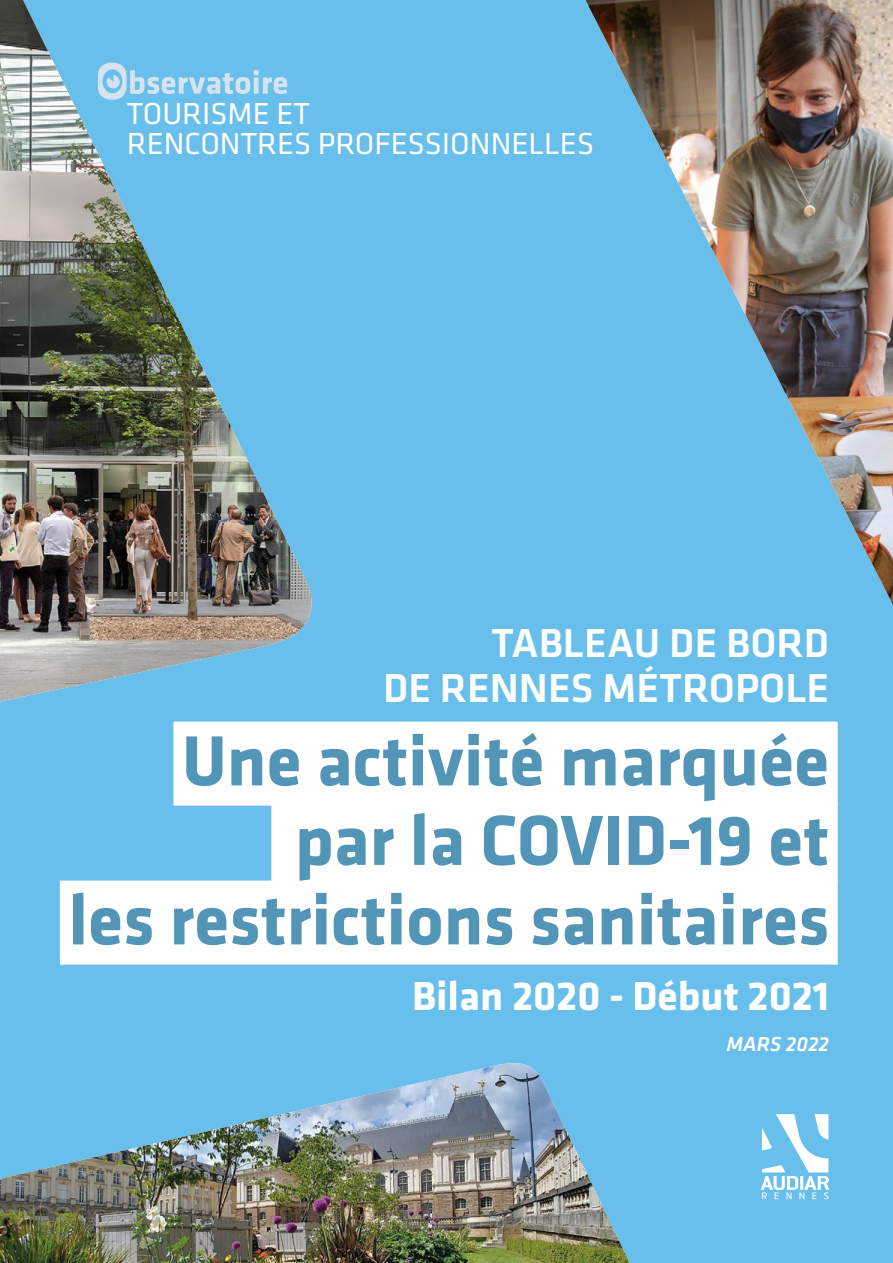
<style>
.page{position:relative;width:893px;height:1263px;background:#69bfec}
.page>*{position:absolute;margin:0;border:0;box-sizing:border-box;transform-origin:0 0}
.doc_T1{font:700 73.5px "Klavika";color:#5395b7}
.T_doc_ST{font:500 42px/45px "Klavika";color:#fff;text-align:right}
.doc_T2{font:700 42px "Klavika";color:#fff}
.obs_thématique{font:31.5px "Klavika";color:#fff}
.doc_date{font:italic 500 21px "Klavika";color:#fff}
</style>
<div class="page">
<img style="left:0;top:0;width:312px;height:701px">
<img style="left:585px;top:0;width:308px;height:605px">
<img style="left:0;top:1063px;width:630px;height:200px">
<svg style="left:761px;top:1114px;width:68px;height:85px"></svg>
<svg style="left:98px;top:63px;width:189px;height:37px"></svg>
<div style="left:173px;top:722px;width:665px;height:84px;background:#fff"></div>
<div style="left:271px;top:801px;width:567px;height:84px;background:#fff"></div>
<div style="left:60px;top:881px;width:778px;height:84px;background:#fff"></div>
<p class="obs_thématique" style="left:127px;top:97px;width:185px">TOURISME ET</p>
<p class="obs_thématique" style="left:127px;top:127px;width:469px">RENCONTRES PROFESSIONNELLES</p>
<p class="T_doc_ST" style="left:383px;top:621px;width:448px">TABLEAU DE BORD<br>DE RENNES MÉTROPOLE</p>
<p class="doc_T1" style="left:182px;top:721px;width:649px">Une activité marquée</p>
<p class="doc_T1" style="left:295px;top:800px;width:536px">par la COVID-19 et</p>
<p class="doc_T1" style="left:68px;top:880px;width:762px">les restrictions sanitaires</p>
<p class="doc_T2" style="left:412px;top:973px;width:419px">Bilan 2020 - Début 2021</p>
<p class="doc_date" style="left:726px;top:1033px;width:104px">MARS 2022</p>
</div>
